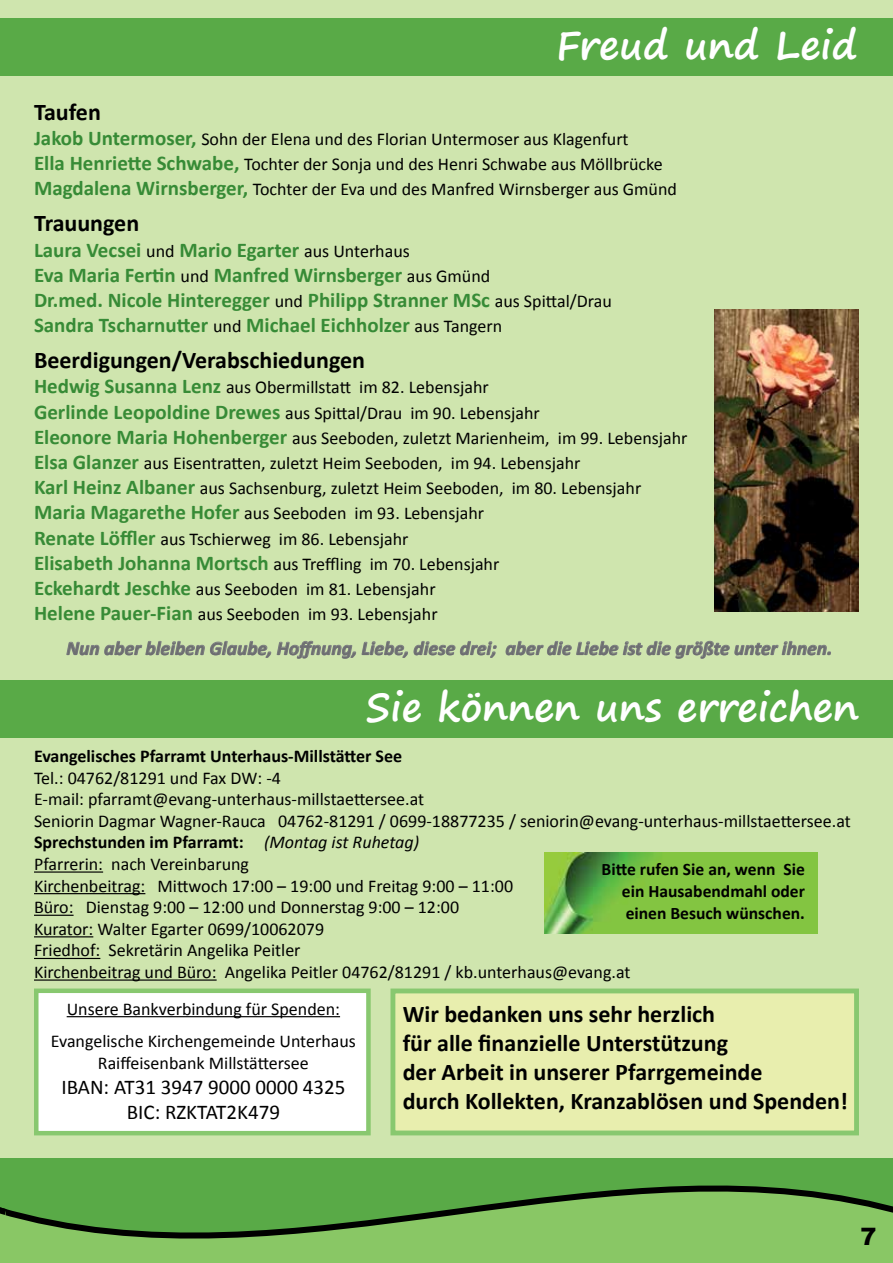
<style>
.page{position:relative;width:893px;height:1263px;background:#fff}
.page>*{position:absolute;margin:0;border:0;box-sizing:border-box;transform-origin:0 0}
.t1{font:700 39px "Segoe Print";color:#fff}
.t2{font:700 24px/28.8px "Calibri";color:#000}
.t3{font:900 24px "Arial";color:#000}
.t4{font:700 21px/25.2px "Calibri";color:#378b36}
.t5{font:21px/25.2px "Calibri";color:#000;text-align:center}
.t6{font:italic 700 19.5px "Calibri";color:#6d6e71}
.t7{font:18px/25.2px "Calibri";color:#000}
.t8{font:700 18px "Calibri";color:#000}
.t9{font:700 17.55px/21.6px "Calibri";color:#000;text-align:justify}
.s1{font-weight:700;font-size:21px;color:#378b36}
.s2{font-weight:400;font-size:18px;color:#000}
.s3{font-weight:700}
.s4{font-style:italic}
</style>
<div class="page">
<div style="left:0;top:0;width:893px;height:1124px;background:#cfe5ae"></div>
<svg style="left:13px;top:1127px;width:880px;height:136px;background:#7cb761"></svg>
<svg style="left:0;top:1121px;width:13px;height:142px;background:#83bb68"></svg>
<div style="left:0;top:18px;width:893px;height:58px;background:#59aa47"></div>
<div style="left:0;top:680px;width:893px;height:58px;background:#59aa47"></div>
<div style="left:34px;top:988px;width:337px;height:147px;background:#fff;border:4px solid #88c86f"></div>
<hr style="left:67px;top:1016px;width:273px;height:1px;background:#000">
<div style="left:390px;top:988px;width:469px;height:147px;background:#e8eeae;border:5px solid #88c86f"></div>
<svg style="left:66px;top:640px;width:431px;height:19px;background:#bacba3"></svg>
<svg style="left:505px;top:640px;width:326px;height:19px;background:#bacba3"></svg>
<hr style="left:34px;top:871px;width:69px;height:2px;background:#000">
<hr style="left:34px;top:893px;width:111px;height:1px;background:#000">
<hr style="left:34px;top:915px;width:40px;height:1px;background:#000">
<hr style="left:34px;top:936px;width:59px;height:1px;background:#000">
<hr style="left:34px;top:958px;width:66px;height:1px;background:#000">
<hr style="left:34px;top:979px;width:183px;height:2px;background:#000">
<img style="left:544px;top:852px;width:273px;height:82px">
<img style="left:714px;top:309px;width:145px;height:303px">
<h1 class="t1" style="left:556px;top:9px;width:303px">Freud und Leid</h1>
<h2 class="t2" style="left:34px;top:97px;width:68px">Taufen</h2>
<p class="t7" style="left:34px;top:126px;width:644px"><span class="s1">Jakob Untermoser,</span> Sohn der Elena und des Florian Untermoser aus Klagenfurt<br><span class="s1">Ella Henriette Schwabe,</span> Tochter der Sonja und des Henri Schwabe aus Möllbrücke<br><span class="s1">Magdalena Wirnsberger,</span> Tochter der Eva und des Manfred Wirnsberger aus Gmünd</p>
<h2 class="t2" style="left:34px;top:209px;width:107px">Trauungen</h2>
<p class="t4" style="left:34px;top:237px;width:579px">Laura Vecsei <span class="s2">und</span> Mario Egarter <span class="s2">aus Unterhaus<br></span>Eva Maria Fertin <span class="s2">und</span> Manfred Wirnsberger <span class="s2">aus Gmünd<br></span>Dr.med. Nicole Hinteregger <span class="s2">und</span> Philipp Stranner MSc <span class="s2">aus Spittal/Drau </span>Sandra Tscharnutter <span class="s2">und</span> Michael Eichholzer <span class="s2">aus Tangern</span></p>
<h2 class="t2" style="left:34px;top:346px;width:333px">Beerdigungen/Verabschiedungen</h2>
<p class="t7" style="left:34px;top:375px;width:655px"><span class="s1">Hedwig Susanna Lenz</span> aus Obermillstatt im 82. Lebensjahr<br><span class="s1">Gerlinde Leopoldine Drewes</span> aus Spittal/Drau im 90. Lebensjahr<br><span class="s1">Eleonore Maria Hohenberger</span> aus Seeboden, zuletzt Marienheim, im 99. Lebensjahr <span class="s1">Elsa Glanzer</span> aus Eisentratten, zuletzt Heim Seeboden, im 94. Lebensjahr<br><span class="s1">Karl Heinz Albaner</span> aus Sachsenburg, zuletzt Heim Seeboden, im 80. Lebensjahr <span class="s1">Maria Magarethe Hofer</span> aus Seeboden im 93. Lebensjahr<br><span class="s1">Renate Löffler</span> aus Tschierweg im 86. Lebensjahr<br><span class="s1">Elisabeth Johanna Mortsch</span> aus Treffling im 70. Lebensjahr<br><span class="s1">Eckehardt Jeschke</span> aus Seeboden im 81. Lebensjahr<br><span class="s1">Helene Pauer-Fian</span> aus Seeboden im 93. Lebensjahr</p>
<p class="t6" style="left:66px;top:636px;width:767px">Nun aber bleiben Glaube, Hoffnung, Liebe, diese drei; aber die Liebe ist die größte unter ihnen.</p>
<h1 class="t1" style="left:366px;top:671px;width:495px">Sie können uns erreichen</h1>
<p class="t8" style="left:34px;top:744px;width:370px">Evangelisches Pfarramt Unterhaus-Millstätter See</p>
<p class="t7" style="left:34px;top:767px;width:818px;line-height:21.6px">Tel.: 04762/81291 und Fax DW: -4<br>E-mail: pfarramt@evang-unterhaus-millstaettersee.at<br>Seniorin Dagmar Wagner-Rauca 04762-81291 / 0699-18877235 / seniorin@evang-unterhaus-millstaettersee.at <span class="s3">Sprechstunden im Pfarramt:</span> <span class="s4">(Montag ist Ruhetag)<br></span>Pfarrerin: nach Vereinbarung<br>Kirchenbeitrag: Mittwoch 17:00 – 19:00 und Freitag 9:00 – 11:00<br>Büro: Dienstag 9:00 – 12:00 und Donnerstag 9:00 – 12:00<br>Kurator: Walter Egarter 0699/10062079<br>Friedhof: Sekretärin Angelika Peitler<br>Kirchenbeitrag und Büro: Angelika Peitler 04762/81291 / kb.unterhaus@evang.at</p>
<p class="t9" style="left:622px;top:859px;width:185px;text-indent:-20px">Bitte rufen Sie an, wenn Sie ein Hausabendmahl oder einen Besuch wünschen.</p>
<p class="t7" style="left:51px;top:992px;width:307px;line-height:32.4px;text-align:center">Unsere Bankverbindung für Spenden:<br>Evangelische Kirchengemeinde Unterhaus</p>
<p class="t7" style="left:98px;top:1050px;width:212px">Raiffeisenbank Millstättersee</p>
<p class="t5" style="left:61px;top:1074px;width:285px">IBAN: AT31 3947 9000 0000 4325<br>BIC: RZKTAT2K479</p>
<h2 class="t2" style="left:403px;top:1000px;width:447px">Wir bedanken uns sehr herzlich<br>für alle finanzielle Unterstützung<br>der Arbeit in unserer Pfarrgemeinde<br>durch Kollekten, Kranzablösen und Spenden!</h2>
<h2 class="t3" style="left:861px;top:1219px;width:18px">7</h2>
</div>
